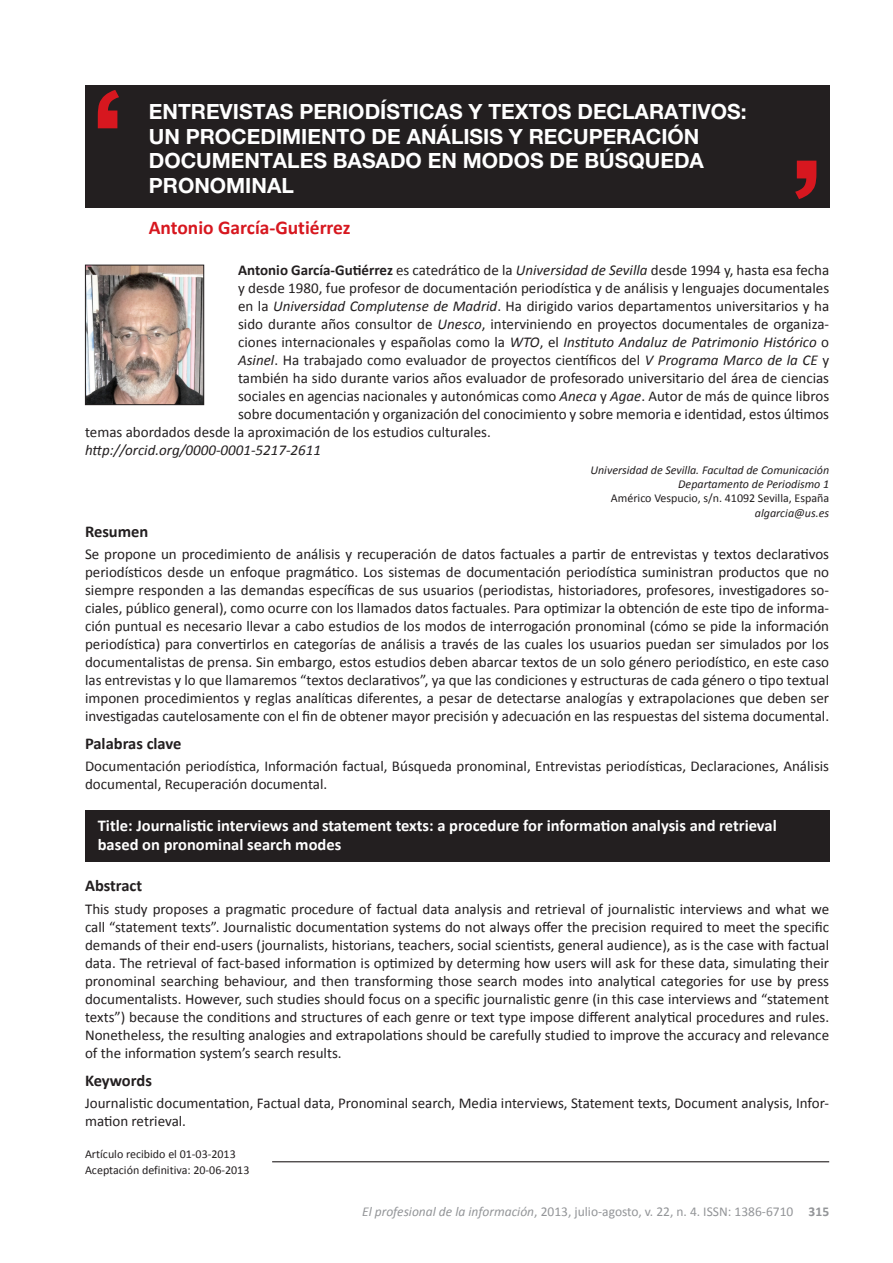
<style>
.page{position:relative;width:893px;height:1263px;background:#fff}
.page>*{position:absolute;margin:0;border:0;box-sizing:border-box;transform-origin:0 0}
.t1{font:700 21px/24.8px "Helvetica Neue";color:#fff}
.t2{font:700 19.5px "Calibri";color:#d7171f}
.t3{font:700 16.5px/19.8px "Calibri";color:#fff}
.t4{font:700 16.5px "Calibri";color:#231f20}
.t5{font:15px/18px "Calibri";color:#231f20;text-align:justify}
.t6{font:italic 15px "Calibri";color:#231f20}
.t7{font:13.5px "Calibri";color:#939598}
.t8{font:12px/15.6px "Calibri";color:#231f20}
.t9{font:italic 12px/14.4px "Calibri";color:#231f20;text-align:right}
.s1{font-weight:700}
.s2{font-style:italic}
</style>
<div class="page">
<div style="left:85px;top:85px;width:744px;height:122px;background:#231f20"></div>
<svg style="left:795px;top:161px;width:21px;height:38px"></svg>
<svg style="left:98px;top:90px;width:21px;height:38px"></svg>
<div style="left:85px;top:810px;width:744px;height:51px;background:#231f20"></div>
<img style="left:87px;top:267px;width:115px;height:136px">
<div style="left:85px;top:265px;width:119px;height:140px;border:1px solid #231f20"></div>
<hr style="left:272px;top:1161px;width:557px;height:1px;background:#231f20">
<h1 class="t1" style="left:149px;top:99px;width:599px">ENTREVISTAS PERIODÍSTICAS Y TEXTOS DECLARATIVOS:<br>UN PROCEDIMIENTO DE ANÁLISIS Y RECUPERACIÓN DOCUMENTALES BASADO EN MODOS DE BÚSQUEDA PRONOMINAL</h1>
<h2 class="t2" style="left:149px;top:215px;width:203px">Antonio García-Gutiérrez</h2>
<p class="t5" style="left:238px;top:261px;width:593px"><span class="s1">Antonio García-Gutiérrez</span> es catedrático de la <span class="s2">Universidad de Sevilla</span> desde 1994 y, hasta esa fecha</p>
<p class="t5" style="left:238px;top:279px;width:593px">y desde 1980, fue profesor de documentación periodística y de análisis y lenguajes documentales</p>
<p class="t5" style="left:238px;top:297px;width:593px">en la <span class="s2">Universidad Complutense de Madrid</span>. Ha dirigido varios departamentos universitarios y ha</p>
<p class="t5" style="left:238px;top:315px;width:592px">sido durante años consultor de <span class="s2">Unesco</span>, interviniendo en proyectos documentales de organiza-</p>
<p class="t5" style="left:238px;top:333px;width:593px">ciones internacionales y españolas como la <span class="s2">WTO</span>, el <span class="s2">Instituto Andaluz de Patrimonio Histórico</span> o</p>
<p class="t5" style="left:238px;top:351px;width:593px"><span class="s2">Asinel</span>. Ha trabajado como evaluador de proyectos científicos del <span class="s2">V Programa Marco de la CE</span> y</p>
<p class="t5" style="left:238px;top:369px;width:593px">también ha sido durante varios años evaluador de profesorado universitario del área de ciencias</p>
<p class="t5" style="left:238px;top:387px;width:593px">sociales en agencias nacionales y autonómicas como <span class="s2">Aneca</span> y <span class="s2">Agae</span>. Autor de más de quince libros</p>
<p class="t5" style="left:238px;top:405px;width:592px">sobre documentación y organización del conocimiento y sobre memoria e identidad, estos últimos</p>
<p class="t5" style="left:85px;top:423px;width:407px">temas abordados desde la aproximación de los estudios culturales.</p>
<p class="t6" style="left:85px;top:440px;width:237px">http://orcid.org/0000-0001-5217-2611</p>
<p class="t9" style="left:590px;top:462px;width:240px">Universidad de Sevilla. Facultad de Comunicación<br>Departamento de Periodismo 1</p>
<p class="t8" style="left:611px;top:491px;width:220px">Américo Vespucio, s/n. 41092 Sevilla, España</p>
<p class="t9" style="left:755px;top:505px;width:76px">algarcia@us.es</p>
<p class="t4" style="left:85px;top:521px;width:65px">Resumen</p>
<p class="t5" style="left:85px;top:545px;width:746px">Se propone un procedimiento de análisis y recuperación de datos factuales a partir de entrevistas y textos declarativos periodísticos desde un enfoque pragmático. Los sistemas de documentación periodística suministran productos que no siempre responden a las demandas específicas de sus usuarios (periodistas, historiadores, profesores, investigadores so&shy;ciales, público general), como ocurre con los llamados datos factuales. Para optimizar la obtención de este tipo de informa&shy;ción puntual es necesario llevar a cabo estudios de los modos de interrogación pronominal (cómo se pide la información periodística) para convertirlos en categorías de análisis a través de las cuales los usuarios puedan ser simulados por los documentalistas de prensa. Sin embargo, estos estudios deben abarcar textos de un solo género periodístico, en este caso las entrevistas y lo que llamaremos “textos declarativos”, ya que las condiciones y estructuras de cada género o tipo textual imponen procedimientos y reglas analíticas diferentes, a pesar de detectarse analogías y extrapolaciones que deben ser investigadas cautelosamente con el fin de obtener mayor precisión y adecuación en las respuestas del sistema documental.</p>
<p class="t4" style="left:85px;top:733px;width:98px">Palabras clave</p>
<p class="t5" style="left:85px;top:757px;width:746px">Documentación periodística, Información factual, Búsqueda pronominal, Entrevistas periodísticas, Declaraciones, Análisis documental, Recuperación documental.</p>
<p class="t3" style="left:98px;top:815px;width:680px">Title: Journalistic interviews and statement texts: a procedure for information analysis and retrieval based on pronominal search modes</p>
<p class="t4" style="left:85px;top:875px;width:59px">Abstract</p>
<p class="t5" style="left:85px;top:900px;width:746px">This study proposes a pragmatic procedure of factual data analysis and retrieval of journalistic interviews and what we call “statement texts”. Journalistic documentation systems do not always offer the precision required to meet the specific demands of their end-users (journalists, historians, teachers, social scientists, general audience), as is the case with factual data. The retrieval of fact-based information is optimized by determing how users will ask for these data, simulating their pronominal searching behaviour, and then transforming those search modes into analytical categories for use by press documentalists. However, such studies should focus on a specific journalistic genre (in this case interviews and “statement texts”) because the conditions and structures of each genre or text type impose different analytical procedures and rules.<br>Nonetheless, the resulting analogies and extrapolations should be carefully studied to improve the accuracy and relevance of the information system’s search results.</p>
<p class="t4" style="left:85px;top:1070px;width:68px">Keywords</p>
<p class="t5" style="left:85px;top:1094px;width:746px">Journalistic documentation, Factual data, Pronominal search, Media interviews, Statement texts, Document analysis, Infor&shy;mation retrieval.</p>
<p class="t8" style="left:85px;top:1146px;width:166px">Artículo recibido el 01-03-2013<br>Aceptación definitiva: 20-06-2013</p>
<p class="t7" style="left:362px;top:1203px;width:469px"><span class="s2">El profesional de la información</span>, 2013, julio-agosto, v. 22, n. 4. ISSN: 1386-6710 <span class="s1">315</span></p>
</div>
